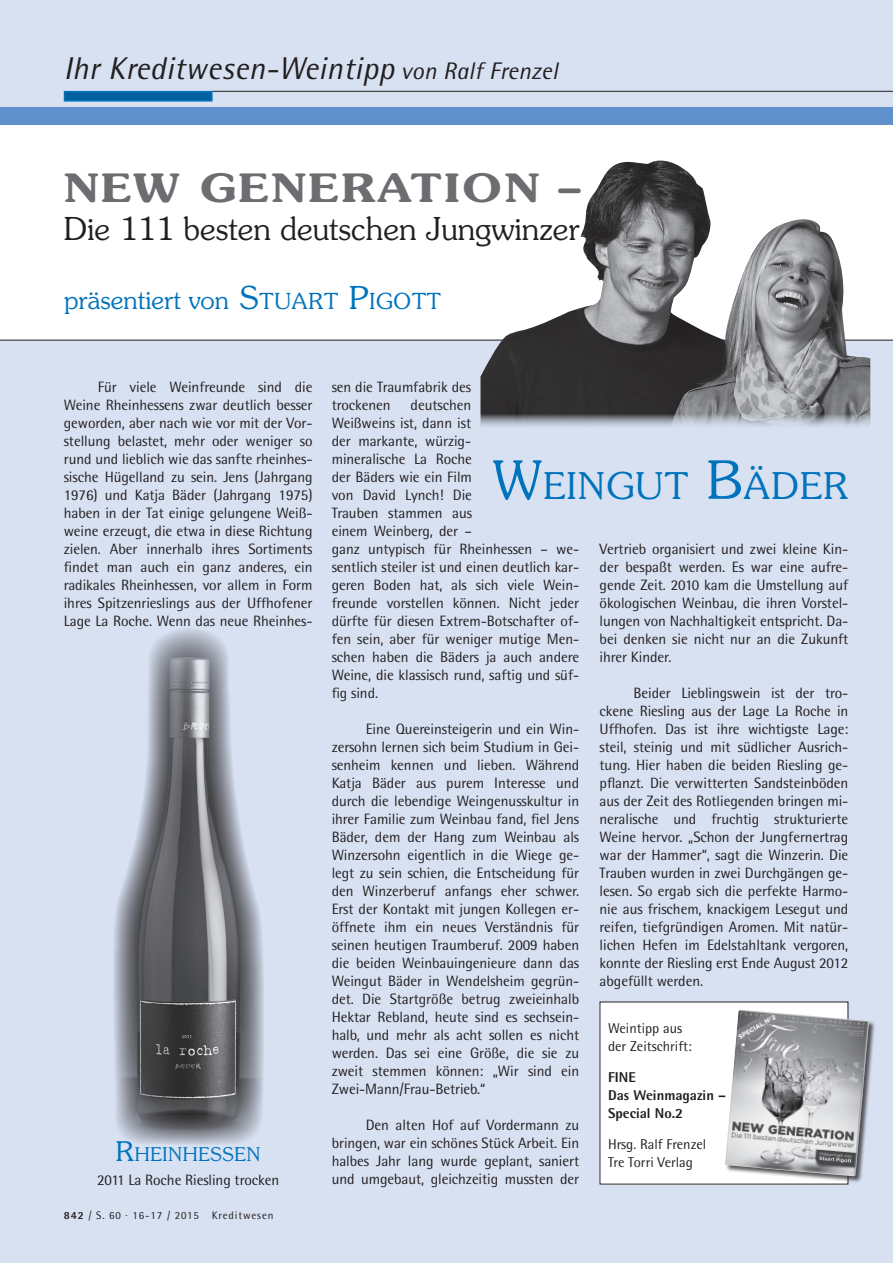
<style>
.page{position:relative;width:893px;height:1263px;background:#fff}
.page>*{position:absolute;margin:0;border:0;box-sizing:border-box;transform-origin:0 0}
.t1{font:600 39px "Souvenir";letter-spacing:.06em;color:#6c6d70;scale:1.17 1}
.t2{font:300 36.75px "Souvenir";letter-spacing:.035em;color:#0073bc}
.t3{font:italic 31.5px "Rotis Semi Sans";letter-spacing:.01em;color:#231f20}
.t4{font:300 31.5px "Souvenir";color:#231f20}
.t5{font:300 25.5px "Souvenir";color:#0073bc}
.t6{font:300 18.9px "Souvenir";letter-spacing:.035em;color:#0073bc}
.t7{font:15px/18px "Rotis Semi Sans";letter-spacing:-.005em;color:#231f20;text-align:justify}
.t8{font:14.25px/18px "Rotis Semi Sans";color:#231f20}
.t9{font:800 14.25px/18px "Rotis Semi Sans";color:#231f20}
.t10{font:10.95px "Rotis Semi Sans";letter-spacing:.08em;color:#231f20}
.s1{font-size:24px}
.s2{font-size:31.5px}
.s3{font-size:22.05px}
.s4{font-size:27px}
.s5{font-weight:800}
.s6{font-size:52.5px}
</style>
<div class="page">
<div style="left:0;top:340px;width:893px;height:923px;background:#d8e1f2"></div>
<div style="left:0;top:0;width:893px;height:113px;background:#d8e1f2"></div>
<div style="left:0;top:107px;width:893px;height:17px;background:#6091cc"></div>
<div style="left:64px;top:91px;width:149px;height:11px;background:#00609d;border:2px solid #0073bc"></div>
<hr style="left:213px;top:91px;width:680px;height:1px;background:#231f20">
<div style="left:600px;top:1002px;width:248px;height:182px;background:#fff"></div>
<div style="left:725px;top:1009px;width:151px;height:174px;background:#231f20;opacity:.75"></div>
<img style="left:725px;top:1010px;width:144px;height:166px">
<hr style="left:0;top:340px;width:893px;height:1px;background:#231f20">
<img style="left:113px;top:629px;width:151px;height:516px">
<img style="left:480px;top:160px;width:390px;height:267px">
<h3 class="t3" style="left:64px;top:50px;width:495px">Ihr Kreditwesen-Weintipp <span class="s1">von Ralf Frenzel</span></h3>
<h1 class="t1" style="left:64px;top:164px;width:444px">NEW GENERATION –</h1>
<h3 class="t4" style="left:64px;top:210px;width:518px">Die 111 besten deutschen Jungwinzer</h3>
<h3 class="t5" style="left:64px;top:285px;width:379px">präsentiert von <span class="s2">S</span><span class="s3">TUART</span> <span class="s2">P</span><span class="s3">IGOTT</span></h3>
<p class="t7" style="left:64px;top:378px;width:250px;text-indent:34px">Für viele Weinfreunde sind die Weine Rheinhessens zwar deutlich besser geworden, aber nach wie vor mit der Vor&shy;stellung belastet, mehr oder weniger so rund und lieblich wie das sanfte rheinhes&shy;sische Hügelland zu sein. Jens (Jahrgang 1976) und Katja Bäder (Jahrgang 1975) haben in der Tat einige gelungene Weiß&shy;weine erzeugt, die etwa in diese Richtung zielen. Aber innerhalb ihres Sortiments findet man auch ein ganz anderes, ein radikales Rheinhessen, vor allem in Form ihres Spitzenrieslings aus der Uffhofener Lage La Roche. Wenn das neue Rheinhes-</p>
<p class="t6" style="left:116px;top:1143px;width:146px"><span class="s4">R</span>HEINHESSEN</p>
<p class="t7" style="left:97px;top:1170px;width:184px">2011 La Roche Riesling trocken</p>
<p class="t10" style="left:64px;top:1209px;width:211px"><span class="s5">842</span> / S. 60 · 16-17 / 2015 Kreditwesen</p>
<p class="t7" style="left:332px;top:378px;width:141px">sen die Traumfabrik des trockenen</p>
<p class="t7" style="left:332px;top:396px;width:249px;text-align:left;text-indent:79px">deutschen<br>Weißweins ist, dann ist<br>der markante, würzig-<br>mineralische La Roche<br>der Bäders wie ein Film<br>von David Lynch! Die<br>Trauben stammen aus<br>einem Weinberg, der –<br>ganz untypisch für Rheinhessen – we&shy;sentlich steiler ist und einen deutlich kar&shy;geren Boden hat, als sich viele Wein&shy;freunde vorstellen können. Nicht jeder dürfte für diesen Extrem-Botschafter of&shy;fen sein, aber für weniger mutige Men&shy;schen haben die Bäders ja auch andere<br>Weine, die klassisch rund, saftig und süf&shy;fig sind.</p>
<p class="t7" style="left:332px;top:720px;width:249px;text-indent:34px">Eine Quereinsteigerin und ein Win&shy;zersohn lernen sich beim Studium in Gei&shy;senheim kennen und lieben. Während Katja Bäder aus purem Interesse und durch die lebendige Weingenusskultur in ihrer Familie zum Weinbau fand, fiel Jens Bäder, dem der Hang zum Weinbau als Winzersohn eigentlich in die Wiege ge&shy;legt zu sein schien, die Entscheidung für den Winzerberuf anfangs eher schwer.<br>Erst der Kontakt mit jungen Kollegen er&shy;öffnete ihm ein neues Verständnis für seinen heutigen Traumberuf. 2009 haben die beiden Weinbauingenieure dann das Weingut Bäder in Wendelsheim gegrün&shy;det. Die Startgröße betrug zweieinhalb Hektar Rebland, heute sind es sechsein&shy;halb, und mehr als acht sollen es nicht werden. Das sei eine Größe, die sie zu zweit stemmen können: „Wir sind ein Zwei-Mann/Frau-Betrieb.“</p>
<p class="t7" style="left:332px;top:1116px;width:249px;text-indent:34px">Den alten Hof auf Vordermann zu bringen, war ein schönes Stück Arbeit. Ein halbes Jahr lang wurde geplant, saniert und umgebaut, gleichzeitig mussten der</p>
<h2 class="t2" style="left:493px;top:464px;width:357px"><span class="s6">W</span>EINGUT <span class="s6">B</span>ÄDER</h2>
<p class="t7" style="left:600px;top:540px;width:250px">Vertrieb organisiert und zwei kleine Kin&shy;der bespaßt werden. Es war eine aufre&shy;gende Zeit. 2010 kam die Umstellung auf ökologischen Weinbau, die ihren Vorstel&shy;lungen von Nachhaltigkeit entspricht. Da&shy;bei denken sie nicht nur an die Zukunft ihrer Kinder.</p>
<p class="t7" style="left:600px;top:684px;width:250px;text-indent:34px">Beider Lieblingswein ist der tro&shy;ckene Riesling aus der Lage La Roche in Uffhofen. Das ist ihre wichtigste Lage: steil, steinig und mit südlicher Ausrich&shy;tung. Hier haben die beiden Riesling ge&shy;pflanzt. Die verwitterten Sandsteinböden aus der Zeit des Rotliegenden bringen mi&shy;neralische und fruchtig strukturierte Weine hervor. „Schon der Jungfernertrag war der Hammer“, sagt die Winzerin. Die Trauben wurden in zwei Durchgängen ge&shy;lesen. So ergab sich die perfekte Harmo&shy;nie aus frischem, knackigem Lesegut und reifen, tiefgründigen Aromen. Mit natür&shy;lichen Hefen im Edelstahltank vergoren, konnte der Riesling erst Ende August 2012 abgefüllt werden.</p>
<p class="t8" style="left:608px;top:1019px;width:85px">Weintipp aus der Zeitschrift:</p>
<p class="t9" style="left:608px;top:1068px;width:120px">Fine<br>Das Weinmagazin –<br>Special No.2</p>
<p class="t8" style="left:608px;top:1135px;width:100px">Hrsg. Ralf Frenzel<br>Tre Torri Verlag</p>
</div>
